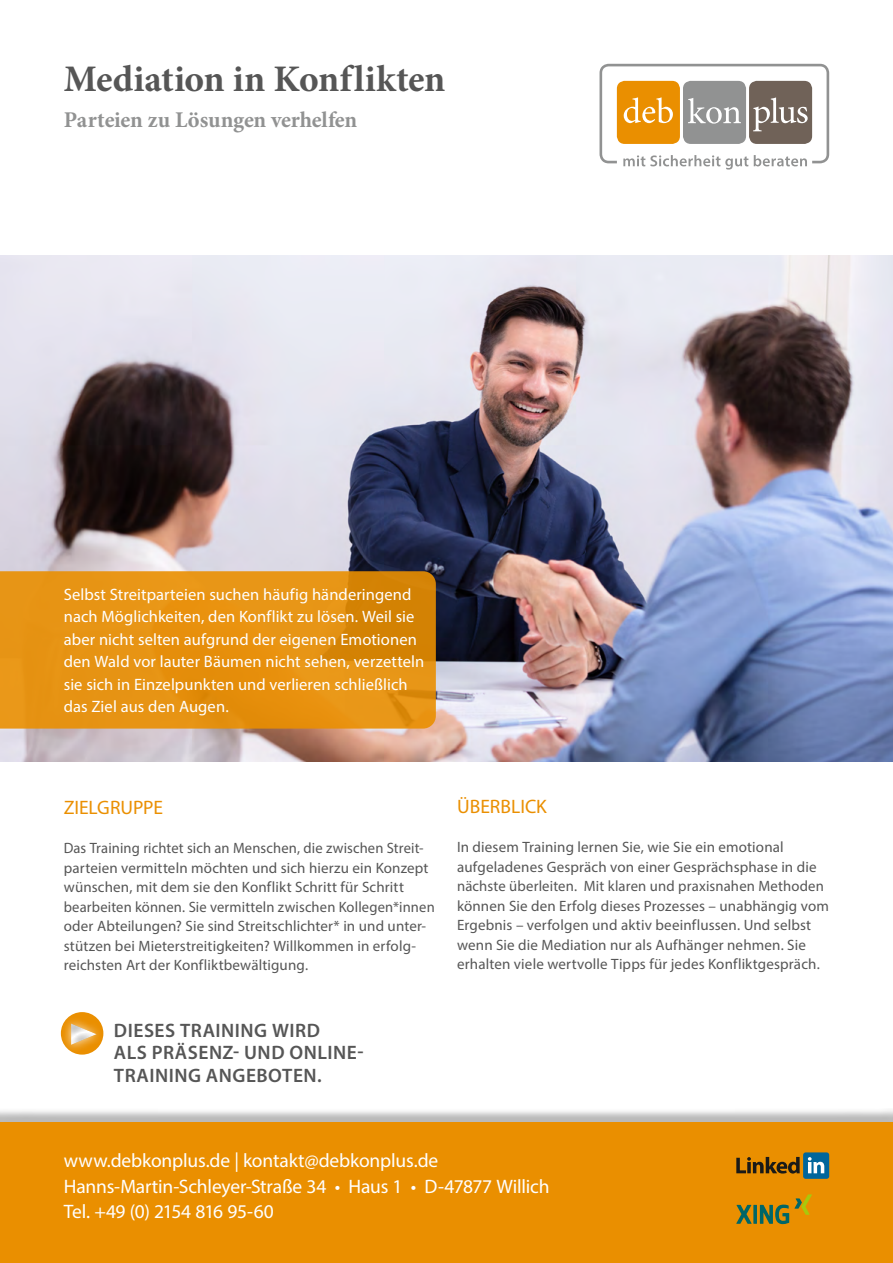
<style>
.page{position:relative;width:893px;height:1263px;background:#fff}
.page>*{position:absolute;margin:0;border:0;box-sizing:border-box;transform-origin:0 0}
.Headline{font:700 37.5px "Minion Pro";color:#565656}
.Headline-2{font:700 22.5px "Minion Pro";letter-spacing:-.01em;color:#919292}
.t1{font:19.5px "Myriad Pro";letter-spacing:-.01em;color:#fff}
.Copytext{font:600 19.5px/22.5px "Myriad Pro";letter-spacing:.025em;color:#565656}
.t2{font:19.5px "Myriad Pro";letter-spacing:-.04em;color:#fff}
.Copytext-2{font:19.5px "Myriad Pro";color:#ea8f00}
.Copytext-3{font:16.5px/22.5px "Myriad Pro";letter-spacing:.005em;color:#fff}
.Copytext-4{font:15px/19.5px "Myriad Pro";letter-spacing:.01em;color:#565656}
</style>
<div class="page">
<img style="left:0;top:255px;width:893px;height:506px">
<svg style="left:0;top:571px;width:436px;height:158px;background:#e49111"></svg>
<svg style="left:599px;top:64px;width:230px;height:106px"></svg>
<div style="left:0;top:1108px;width:893px;height:155px;background:#1a1a18;opacity:.3"></div>
<div style="left:0;top:1123px;width:893px;height:140px;background:#ea8f00"></div>
<svg style="left:736px;top:1194px;width:76px;height:30px"></svg>
<div style="left:803px;top:1152px;width:26px;height:27px;background:#00669c;border-radius:3px"></div>
<svg style="left:736px;top:1157px;width:64px;height:16px"></svg>
<svg style="left:808px;top:1157px;width:16px;height:16px"></svg>
<svg style="left:61px;top:1012px;width:42px;height:42px"></svg>
<div style="left:61px;top:1015px;width:44px;height:39px;background:#fff;opacity:.75"></div>
<div style="left:56px;top:1014px;width:53px;height:33px;background:#fff;opacity:.75"></div>
<p class="Headline" style="left:64px;top:53px;width:383px">Mediation in Konflikten</p>
<p class="Headline-2" style="left:64px;top:104px;width:295px">Parteien zu Lösungen verhelfen</p>
<p class="Copytext-3" style="left:64px;top:583px;width:362px">Selbst Streitparteien suchen häufig händeringend nach Möglichkeiten, den Konflikt zu lösen. Weil sie aber nicht selten aufgrund der eigenen Emotionen den Wald vor lauter Bäumen nicht sehen, verzetteln sie sich in Einzelpunkten und verlieren schließlich das Ziel aus den Augen.</p>
<p class="Copytext-2" style="left:64px;top:795px;width:101px">ZIELGRUPPE</p>
<p class="Copytext-4" style="left:64px;top:838px;width:372px">Das Training richtet sich an Menschen, die zwischen Streit&shy;parteien vermitteln möchten und sich hierzu ein Konzept wünschen, mit dem sie den Konflikt Schritt für Schritt bearbeiten können. Sie vermitteln zwischen Kollegen*innen oder Abteilungen? Sie sind Streitschlichter* in und unter&shy;stützen bei Mieterstreitigkeiten? Willkommen in erfolg&shy;reichsten Art der Konfliktbewältigung.</p>
<p class="Copytext" style="left:114px;top:1018px;width:251px">DIESES TRAINING WIRD<br>ALS PRÄSENZ- UND ONLINE-<br>TRAINING ANGEBOTEN.</p>
<p class="Copytext-2" style="left:457px;top:794px;width:91px">ÜBERBLICK</p>
<p class="Copytext-4" style="left:457px;top:837px;width:373px">In diesem Training lernen Sie, wie Sie ein emotional aufgeladenes Gespräch von einer Gesprächsphase in die nächste überleiten. Mit klaren und praxisnahen Methoden können Sie den Erfolg dieses Prozesses – unabhängig vom Ergebnis – verfolgen und aktiv beeinflussen. Und selbst wenn Sie die Mediation nur als Aufhänger nehmen. Sie erhalten viele wertvolle Tipps für jedes Konfliktgespräch.</p>
<p class="t1" style="left:64px;top:1148px;width:376px">www.debkonplus.de | kontakt@debkonplus.de</p>
<p class="t1" style="left:64px;top:1174px;width:487px">Hanns-Martin-Schleyer-Straße 34 • Haus 1 • D-47877 Willich</p>
<p class="t2" style="left:64px;top:1199px;width:211px">Tel. +49 (0) 2154 816 95-60</p>
</div>
